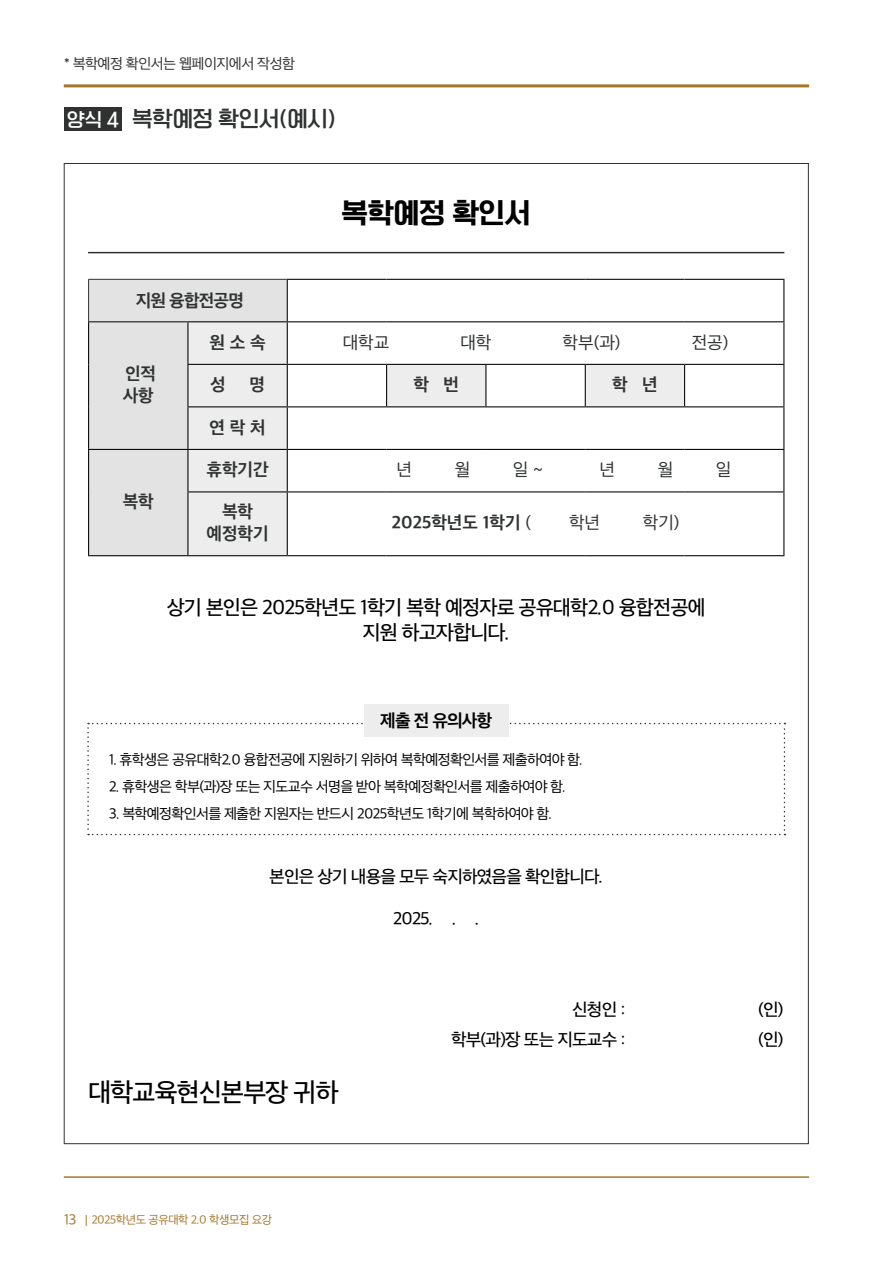
<style>
.page{position:relative;width:893px;height:1263px;background:#fff}
.page>*{position:absolute;margin:0;border:0;box-sizing:border-box;transform-origin:0 0}
.t1{font:500 27px "Apple SD Gothic Neo";letter-spacing:-.045em;color:#000}
.t2{font:27px "TT Omni Gothic H";letter-spacing:-.02em;color:#000}
.t3{font:500 21px/25.2px "Apple SD Gothic Neo";letter-spacing:-.045em;color:#000;text-align:center}
.t4{font:21px "TT Omni Gothic B";letter-spacing:-.02em;color:#303232}
.t5{font:500 18px "Apple SD Gothic Neo";letter-spacing:-.045em;color:#000}
.t6{font:700 18px/21.6px "Apple SD Gothic Neo";color:#303232}
.t7{font:18px "Apple SD Gothic Neo";color:#303232}
.t8{font:700 18px "Apple SD Gothic Neo";letter-spacing:-.045em;color:#000}
.t9{font:15px "Apple SD Gothic Neo";letter-spacing:-.045em;color:#000}
.t10{font:15px "Apple SD Gothic Neo";letter-spacing:-.035em;color:#303232}
.t11{font:12px "Apple SD Gothic Neo";letter-spacing:-.035em;color:#a5762a}
.s1{font-size:18px;color:#fff}
.s2{font-weight:400}
.s3{font-size:15px}
</style>
<div class="page">
<div style="left:64px;top:163px;width:745px;height:981px;background:#fff;border:1px solid #303232"></div>
<hr style="left:64px;top:1176px;width:745px;height:2px;background:#a5762a">
<hr style="left:64px;top:84px;width:745px;height:3px;background:#a5762a">
<div style="left:64px;top:107px;width:57px;height:24px;background:#303232"></div>
<hr style="left:88px;top:252px;width:696px;height:1px;background:#303232">
<svg style="left:87px;top:723px;width:698px;height:112px"></svg>
<div style="left:364px;top:704px;width:144px;height:32px;background:#ededed"></div>
<div style="left:89px;top:279px;width:198px;height:43px;background:#e3e3e3"></div>
<div style="left:89px;top:322px;width:98px;height:233px;background:#e3e3e3"></div>
<svg style="left:188px;top:322px;width:497px;height:233px"></svg>
<hr style="left:287px;top:279px;width:100px;height:1px;background:#000">
<hr style="left:287px;top:280px;width:1px;height:41px;background:#000">
<hr style="left:387px;top:279px;width:99px;height:1px;background:#000">
<hr style="left:486px;top:279px;width:99px;height:1px;background:#000">
<hr style="left:585px;top:279px;width:100px;height:1px;background:#000">
<hr style="left:685px;top:279px;width:99px;height:1px;background:#000">
<hr style="left:783px;top:280px;width:1px;height:41px;background:#000">
<hr style="left:187px;top:321px;width:100px;height:1px;background:#000">
<hr style="left:287px;top:321px;width:100px;height:1px;background:#000">
<hr style="left:287px;top:322px;width:1px;height:42px;background:#000">
<hr style="left:387px;top:321px;width:99px;height:1px;background:#000">
<hr style="left:486px;top:321px;width:99px;height:1px;background:#000">
<hr style="left:585px;top:321px;width:100px;height:1px;background:#000">
<hr style="left:685px;top:321px;width:99px;height:1px;background:#000">
<hr style="left:783px;top:322px;width:1px;height:42px;background:#000">
<hr style="left:187px;top:364px;width:100px;height:1px;background:#000">
<hr style="left:287px;top:364px;width:100px;height:1px;background:#000">
<hr style="left:287px;top:365px;width:1px;height:41px;background:#000">
<hr style="left:387px;top:364px;width:99px;height:1px;background:#000">
<hr style="left:386px;top:365px;width:1px;height:41px;background:#000">
<hr style="left:486px;top:364px;width:99px;height:1px;background:#000">
<hr style="left:485px;top:365px;width:1px;height:41px;background:#000">
<hr style="left:585px;top:364px;width:100px;height:1px;background:#000">
<hr style="left:585px;top:365px;width:1px;height:41px;background:#000">
<hr style="left:685px;top:364px;width:99px;height:1px;background:#000">
<hr style="left:684px;top:365px;width:1px;height:41px;background:#000">
<hr style="left:783px;top:365px;width:1px;height:41px;background:#000">
<hr style="left:187px;top:406px;width:100px;height:1px;background:#000">
<hr style="left:187px;top:407px;width:1px;height:42px;background:#000">
<hr style="left:287px;top:406px;width:100px;height:1px;background:#000">
<hr style="left:287px;top:407px;width:1px;height:42px;background:#000">
<hr style="left:387px;top:406px;width:99px;height:1px;background:#000">
<hr style="left:486px;top:406px;width:99px;height:1px;background:#000">
<hr style="left:585px;top:406px;width:100px;height:1px;background:#000">
<hr style="left:685px;top:406px;width:99px;height:1px;background:#000">
<hr style="left:783px;top:407px;width:1px;height:42px;background:#000">
<hr style="left:88px;top:449px;width:100px;height:1px;background:#000">
<hr style="left:88px;top:450px;width:1px;height:42px;background:#000">
<hr style="left:188px;top:449px;width:99px;height:1px;background:#000">
<hr style="left:187px;top:450px;width:1px;height:41px;background:#000">
<hr style="left:287px;top:449px;width:100px;height:1px;background:#000">
<hr style="left:287px;top:450px;width:1px;height:41px;background:#000">
<hr style="left:387px;top:449px;width:99px;height:1px;background:#000">
<hr style="left:486px;top:449px;width:99px;height:1px;background:#000">
<hr style="left:585px;top:449px;width:100px;height:1px;background:#000">
<hr style="left:685px;top:449px;width:99px;height:1px;background:#000">
<hr style="left:783px;top:450px;width:1px;height:41px;background:#000">
<hr style="left:88px;top:492px;width:1px;height:63px;background:#000">
<hr style="left:187px;top:491px;width:100px;height:1px;background:#000">
<hr style="left:187px;top:492px;width:1px;height:63px;background:#000">
<hr style="left:287px;top:491px;width:100px;height:1px;background:#000">
<hr style="left:287px;top:492px;width:1px;height:63px;background:#000">
<hr style="left:387px;top:491px;width:99px;height:1px;background:#000">
<hr style="left:486px;top:491px;width:99px;height:1px;background:#000">
<hr style="left:585px;top:491px;width:100px;height:1px;background:#000">
<hr style="left:685px;top:491px;width:99px;height:1px;background:#000">
<hr style="left:783px;top:492px;width:1px;height:63px;background:#000">
<hr style="left:88px;top:555px;width:100px;height:1px;background:#000">
<hr style="left:188px;top:555px;width:99px;height:1px;background:#000">
<hr style="left:287px;top:555px;width:100px;height:1px;background:#000">
<hr style="left:387px;top:555px;width:99px;height:1px;background:#000">
<hr style="left:486px;top:555px;width:99px;height:1px;background:#000">
<hr style="left:585px;top:555px;width:100px;height:1px;background:#000">
<hr style="left:685px;top:555px;width:99px;height:1px;background:#000">
<hr style="left:88px;top:321px;width:99px;height:1px;background:#000">
<hr style="left:88px;top:322px;width:1px;height:42px;background:#000">
<hr style="left:187px;top:322px;width:1px;height:42px;background:#000">
<hr style="left:88px;top:364px;width:1px;height:43px;background:#000">
<hr style="left:187px;top:365px;width:1px;height:41px;background:#000">
<hr style="left:88px;top:407px;width:1px;height:42px;background:#000">
<hr style="left:88px;top:279px;width:100px;height:1px;background:#303232">
<hr style="left:88px;top:280px;width:1px;height:41px;background:#303232">
<hr style="left:188px;top:279px;width:99px;height:1px;background:#303232">
<p class="t10" style="left:64px;top:54px;width:232px">* 복학예정 확인서는 웹페이지에서 작성함</p>
<h2 class="t4" style="left:67px;top:109px;width:270px"><span class="s1">양식 4</span> 복학예정 확인서(예시)</h2>
<p class="t6" style="left:136px;top:289px;width:110px">지원 융합전공명</p>
<h1 class="t2" style="left:341px;top:199px;width:191px">복학예정 확인서</h1>
<p class="t6" style="left:123px;top:362px;width:35px">인적 사항</p>
<p class="t6" style="left:123px;top:490px;width:33px">복학</p>
<p class="t6" style="left:209px;top:330px;width:58px">원 소 속</p>
<p class="t7" style="left:343px;top:330px;width:48px">대학교</p>
<p class="t7" style="left:460px;top:330px;width:33px">대학</p>
<p class="t7" style="left:563px;top:330px;width:60px">학부(과)</p>
<p class="t7" style="left:692px;top:330px;width:38px">전공)</p>
<p class="t6" style="left:210px;top:373px;width:17px">성</p>
<p class="t6" style="left:249px;top:373px;width:17px">명</p>
<p class="t6" style="left:414px;top:373px;width:47px">학 번</p>
<p class="t6" style="left:612px;top:373px;width:47px">학 년</p>
<p class="t6" style="left:209px;top:415px;width:58px">연 락 처</p>
<p class="t6" style="left:206px;top:458px;width:64px">휴학기간</p>
<p class="t7" style="left:396px;top:458px;width:17px">년</p>
<p class="t7" style="left:455px;top:458px;width:17px">월</p>
<p class="t7" style="left:513px;top:458px;width:31px">일 ~</p>
<p class="t7" style="left:600px;top:458px;width:17px">년</p>
<p class="t7" style="left:658px;top:458px;width:17px">월</p>
<p class="t7" style="left:716px;top:458px;width:17px">일</p>
<p class="t6" style="left:206px;top:500px;width:64px;text-align:center">복학 예정학기</p>
<p class="t6" style="left:392px;top:511px;width:141px">2025학년도 1학기 <span class="s2">(</span></p>
<p class="t7" style="left:569px;top:511px;width:33px">학년</p>
<p class="t7" style="left:643px;top:511px;width:38px">학기)</p>
<h2 class="t3" style="left:167px;top:593px;width:541px">상기 본인은 2025학년도 1학기 복학 예정자로 공유대학2.0 융합전공에 지원 하고자합니다.</h2>
<p class="t8" style="left:380px;top:708px;width:113px">제출 전 유의사항</p>
<p class="t9" style="left:109px;top:750px;width:475px">1. 휴학생은 공유대학2.0 융합전공에 지원하기 위하여 복학예정확인서를 제출하여야 함.</p>
<p class="t9" style="left:109px;top:777px;width:458px">2. 휴학생은 학부(과)장 또는 지도교수 서명을 받아 복학예정확인서를 제출하여야 함.</p>
<p class="t9" style="left:109px;top:804px;width:445px">3. 복학예정확인서를 제출한 지원자는 반드시 2025학년도 1학기에 복학하여야 함.</p>
<p class="t5" style="left:269px;top:864px;width:335px">본인은 상기 내용을 모두 숙지하였음을 확인합니다.</p>
<p class="t5" style="left:393px;top:906px;width:88px">2025. . .</p>
<h1 class="t1" style="left:88px;top:1074px;width:252px">대학교육현신본부장 귀하</h1>
<p class="t11" style="left:64px;top:1212px;width:210px"><span class="s3">13</span> 2025학년도 공유대학 2.0 학생모집 요강</p>
<p class="t5" style="left:572px;top:997px;width:55px">신청인 :</p>
<p class="t5" style="left:758px;top:997px;width:27px">(인)</p>
<p class="t5" style="left:451px;top:1027px;width:176px">학부(과)장 또는 지도교수 :</p>
<p class="t5" style="left:758px;top:1027px;width:27px">(인)</p>
</div>
